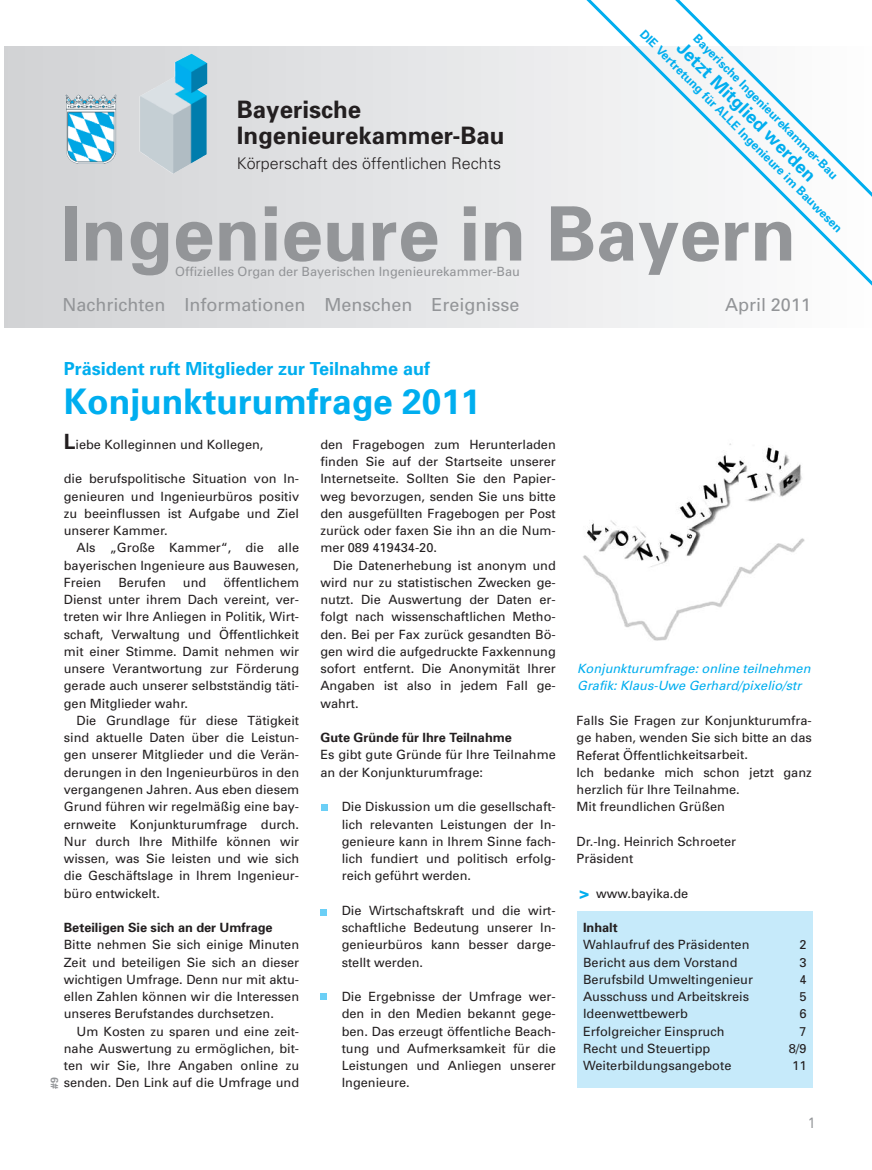
<style>
.page{position:relative;width:872px;height:1170px;background:#fff}
.page>*{position:absolute;margin:0;border:0;box-sizing:border-box;transform-origin:0 0}
.t1{font:700 75px "Univers";color:#939598}
.t2{font:700 35.25px "Univers";color:#00aeef}
.t3{font:700 24px/26px "Univers";color:#231f20}
.t4{font:700 18px "Univers";color:#00aeef}
.t5{font:18px "Univers";color:#939598}
.t6{font:300 16.05px "Univers";color:#231f20}
.t7{font:15px "Univers";color:#939598;scale:.8 1}
.t8{font:12.75px/17.2px "Univers";color:#231f20;text-align:justify}
.t9{font:italic 12.75px/17.2px "Univers";color:#00aeef}
.t10{font:700 12.75px "Univers";color:#231f20}
.t11{font:12.75px "Univers";color:#939598}
.t12{font:700 12px "Univers";color:#00aeef}
.t13{font:700 10.5px "Univers";color:#939598}
.s1{font-weight:700;font-size:21px}
</style>
<div class="page">
<svg style="left:4px;top:47px;width:704px;height:281px;background:#dcdfe2"></svg>
<img style="left:180px;top:89px;width:27px;height:81px">
<div style="left:577px;top:911px;width:235px;height:177px;background:#c6eafa"></div>
<svg style="left:577px;top:0;width:295px;height:304px"></svg>
<svg style="left:662px;top:0;width:210px;height:213px"></svg>
<img style="left:583px;top:443px;width:222px;height:198px">
<div style="left:321px;top:804px;width:7px;height:6px;background:#6bcff6"></div>
<div style="left:320px;top:909px;width:7px;height:6px;background:#6bcff6"></div>
<div style="left:320px;top:993px;width:7px;height:6px;background:#6bcff6"></div>
<p class="t12" style="left:645px;top:29px;width:282px;rotate:45deg">DIE Vertretung für ALLE Ingenieure im Bauwesen</p>
<p class="t12" style="left:698px;top:33px;width:200px;rotate:45deg">Bayerische Ingenieurekammer-Bau</p>
<h3 class="t4" style="left:684px;top:40px;width:190px;rotate:45deg">Jetzt Mitglied werden</h3>
<h3 class="t3" style="left:237px;top:99px;width:269px">Bayerische<br>Ingenieurekammer-Bau</h3>
<p class="t6" style="left:237px;top:157px;width:266px">Körperschaft des öffentlichen Rechts</p>
<h1 class="t1" style="left:60px;top:206px;width:737px">Ingenieure in Bayern</h1>
<h3 class="t5" style="left:62px;top:298px;width:458px">Nachrichten Informationen Menschen Ereignisse</h3>
<p class="t11" style="left:175px;top:267px;width:346px">Offizielles Organ der Bayerischen Ingenieurekammer-Bau</p>
<h3 class="t5" style="left:725px;top:298px;width:87px">April 2011</h3>
<h3 class="t4" style="left:64px;top:362px;width:368px">Präsident ruft Mitglieder zur Teilnahme auf</h3>
<h2 class="t2" style="left:64px;top:389px;width:418px">Konjunkturumfrage 2011</h2>
<p class="t8" style="left:320px;top:436px;width:237px">den Fragebogen zum Herunterladen finden Sie auf der Startseite unserer Internetseite. Sollten Sie den Papier&shy;weg bevorzugen, senden Sie uns bitte den ausgefüllten Fragebogen per Post zurück oder faxen Sie ihn an die Num&shy;mer 089 419434-20.</p>
<p class="t8" style="left:320px;top:557px;width:237px;text-indent:13px">Die Datenerhebung ist anonym und wird nur zu statistischen Zwecken ge&shy;nutzt. Die Auswertung der Daten er&shy;folgt nach wissenschaftlichen Metho&shy;den. Bei per Fax zurück gesandten Bö&shy;gen wird die aufgedruckte Faxkennung sofort entfernt. Die Anonymität Ihrer Angaben ist also in jedem Fall ge&shy;wahrt.</p>
<p class="t10" style="left:320px;top:733px;width:193px">Gute Gründe für Ihre Teilnahme</p>
<p class="t8" style="left:320px;top:747px;width:237px">Es gibt gute Gründe für Ihre Teilnahme an der Konjunkturumfrage:</p>
<p class="t8" style="left:342px;top:799px;width:216px">Die Diskussion um die gesellschaft&shy;lich relevanten Leistungen der In&shy;genieure kann in Ihrem Sinne fach&shy;lich fundiert und politisch erfolg&shy;reich geführt werden.</p>
<p class="t8" style="left:342px;top:902px;width:216px">Die Wirtschaftskraft und die wirt&shy;schaftliche Bedeutung unserer In&shy;genieurbüros kann besser darge&shy;stellt werden.</p>
<p class="t8" style="left:342px;top:988px;width:216px">Die Ergebnisse der Umfrage wer&shy;den in den Medien bekannt gege&shy;ben. Das erzeugt öffentliche Beach&shy;tung und Aufmerksamkeit für die Leistungen und Anliegen unserer Ingenieure.</p>
<p class="t8" style="left:64px;top:436px;width:201px"><span class="s1">L</span>iebe Kolleginnen und Kollegen,</p>
<p class="t8" style="left:64px;top:471px;width:237px">die berufspolitische Situation von In&shy;genieuren und Ingenieurbüros positiv zu beeinflussen ist Aufgabe und Ziel unserer Kammer.</p>
<p class="t8" style="left:64px;top:540px;width:237px;text-indent:13px">Als „Große Kammer“, die alle bayerischen Ingenieure aus Bauwesen, Freien</p>
<p class="t8" style="left:64px;top:574px;width:237px;text-indent:160px">öffentlichem Dienst unter ihrem Dach vereint, ver&shy;treten wir Ihre Anliegen in Politik, Wirt&shy;schaft, Verwaltung und Öffentlichkeit mit einer Stimme. Damit nehmen wir unsere Verantwortung zur Förderung gerade auch unserer selbstständig täti&shy;gen Mitglieder wahr.</p>
<p class="t8" style="left:64px;top:712px;width:237px;text-indent:13px">Die Grundlage für diese Tätigkeit sind aktuelle Daten über die Leistun&shy;gen unserer Mitglieder und die Verän&shy;derungen in den Ingenieurbüros in den vergangenen Jahren. Aus eben diesem Grund führen wir regelmäßig eine bay&shy;ernweite Konjunkturumfrage durch.<br>Nur durch Ihre Mithilfe können wir wissen, was Sie leisten und wie sich die Geschäftslage in Ihrem Ingenieur&shy;büro entwickelt.</p>
<p class="t10" style="left:64px;top:922px;width:210px">Beteiligen Sie sich an der Umfrage</p>
<p class="t8" style="left:64px;top:937px;width:237px">Bitte nehmen Sie sich einige Minuten Zeit und beteiligen Sie sich an dieser wichtigen Umfrage. Denn nur mit aktu&shy;ellen Zahlen können wir die Interessen unseres Berufstandes durchsetzen.</p>
<p class="t8" style="left:64px;top:1023px;width:237px;text-indent:13px">Um Kosten zu sparen und eine zeit&shy;nahe Auswertung zu ermöglichen, bit&shy;ten wir Sie, Ihre Angaben online zu senden. Den Link auf die Umfrage und</p>
<p class="t8" style="left:118px;top:574px;width:49px">Berufen</p>
<p class="t8" style="left:183px;top:574px;width:25px">und</p>
<p class="t13" style="left:51px;top:1088px;width:13px;rotate:-90deg">#9</p>
<p class="t9" style="left:577px;top:661px;width:235px">Konjunkturumfrage: online teilnehmen<br>Grafik: Klaus-Uwe Gerhard/pixelio/str</p>
<p class="t8" style="left:576px;top:713px;width:237px;text-align:left">Falls Sie Fragen zur Konjunkturumfra&shy;ge haben, wenden Sie sich bitte an das<br>Referat Öffentlichkeitsarbeit.<br>Ich bedanke mich schon jetzt ganz herzlich für Ihre Teilnahme.<br>Mit freundlichen Grüßen</p>
<p class="t8" style="left:576px;top:833px;width:161px">Dr.-Ing. Heinrich Schroeter<br>Präsident</p>
<p class="t8" style="left:596px;top:885px;width:94px">www.bayika.de</p>
<h3 class="t4" style="left:579px;top:886px;width:12px">&gt;</h3>
<p class="t10" style="left:583px;top:922px;width:36px">Inhalt</p>
<p class="t8" style="left:583px;top:937px;width:168px">Wahlaufruf des Präsidenten</p>
<p class="t8" style="left:799px;top:937px;width:9px">2</p>
<p class="t8" style="left:583px;top:954px;width:156px">Bericht aus dem Vorstand</p>
<p class="t8" style="left:799px;top:954px;width:9px">3</p>
<p class="t8" style="left:583px;top:971px;width:171px">Berufsbild Umweltingenieur</p>
<p class="t8" style="left:799px;top:971px;width:9px">4</p>
<p class="t8" style="left:583px;top:988px;width:168px">Ausschuss und Arbeitskreis</p>
<p class="t8" style="left:799px;top:988px;width:9px">5</p>
<p class="t8" style="left:583px;top:1006px;width:106px">Ideenwettbewerb</p>
<p class="t8" style="left:799px;top:1006px;width:9px">6</p>
<p class="t8" style="left:583px;top:1023px;width:143px">Erfolgreicher Einspruch</p>
<p class="t8" style="left:799px;top:1023px;width:9px">7</p>
<p class="t8" style="left:583px;top:1040px;width:129px">Recht und Steuertipp</p>
<p class="t8" style="left:788px;top:1040px;width:19px">8/9</p>
<p class="t8" style="left:583px;top:1057px;width:150px">Weiterbildungsangebote</p>
<p class="t8" style="left:792px;top:1057px;width:16px">11</p>
<p class="t7" style="left:808px;top:1116px;width:10px">1</p>
</div>
